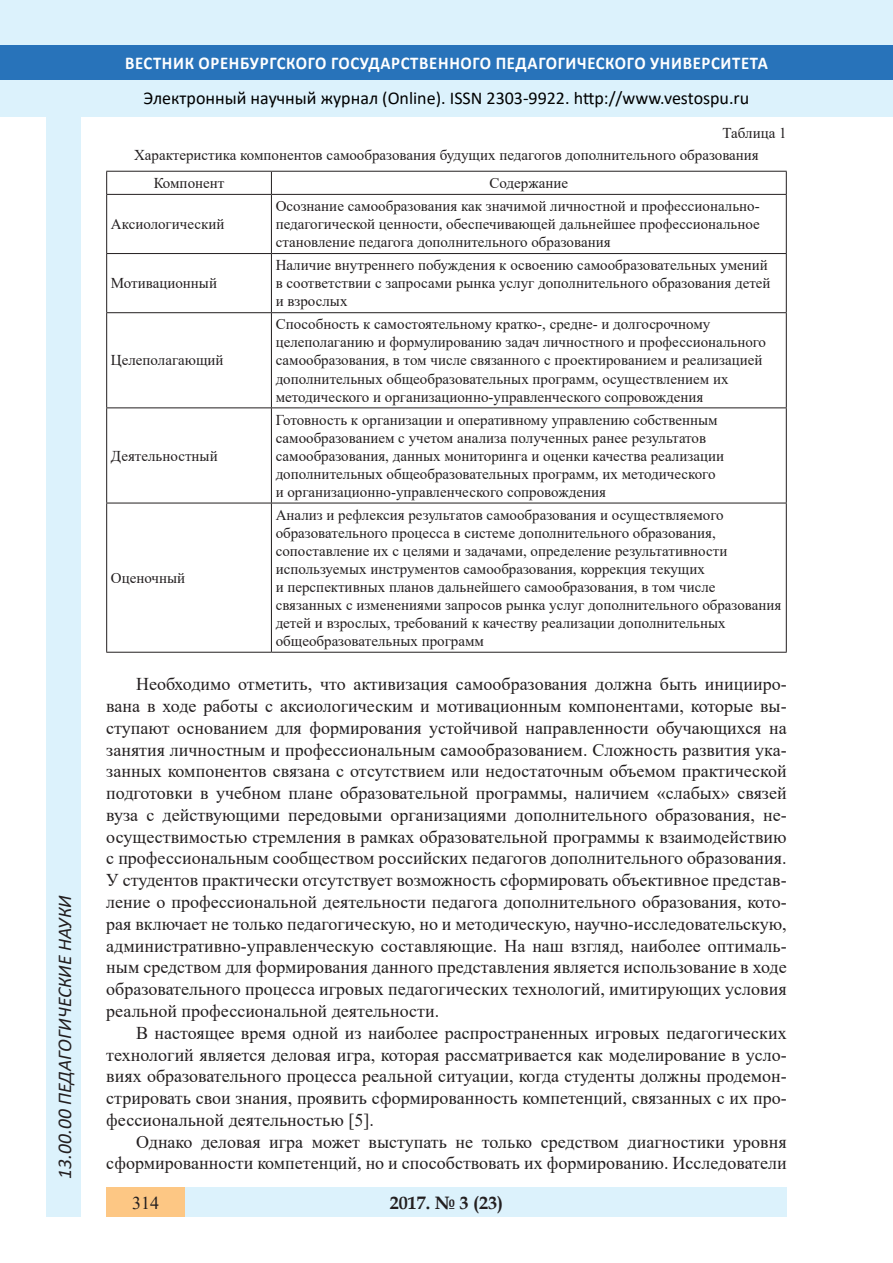
<style>
.page{position:relative;width:893px;height:1263px;background:#fff}
.page>*{position:absolute;margin:0;border:0;box-sizing:border-box;transform-origin:0 0}
.t1{font:italic 19.5px "Calibri";color:#231f20}
.Стиль2{font:18px/21.8px "Times New Roman";color:#231f20;text-align:justify}
.t2{font:18px "Calibri";color:#000}
.t3{font:700 18px "Calibri";letter-spacing:.04em;color:#fff;scale:.93 1}
.t4{font:700 18px "Book Antiqua";color:#231f20}
.таблица{font:15px/18px "Times New Roman";color:#231f20}
</style>
<div class="page">
<div style="left:0;top:0;width:893px;height:116px;background:#dcf2fc"></div>
<div style="left:0;top:45px;width:893px;height:34px;background:#2873ba"></div>
<div style="left:106px;top:1188px;width:681px;height:29px;background:#dcf2fc"></div>
<div style="left:106px;top:1188px;width:79px;height:29px;background:#fdc784"></div>
<div style="left:47px;top:116px;width:34px;height:1101px;background:#dcf2fc"></div>
<hr style="left:106px;top:194px;width:165px;height:1px;background:#231f20">
<hr style="left:271px;top:194px;width:516px;height:1px;background:#231f20">
<hr style="left:106px;top:253px;width:165px;height:1px;background:#231f20">
<hr style="left:271px;top:253px;width:516px;height:1px;background:#231f20">
<hr style="left:106px;top:312px;width:165px;height:1px;background:#231f20">
<hr style="left:271px;top:312px;width:516px;height:1px;background:#231f20">
<hr style="left:106px;top:407px;width:165px;height:1px;background:#231f20">
<hr style="left:271px;top:407px;width:516px;height:1px;background:#231f20">
<hr style="left:106px;top:503px;width:165px;height:1px;background:#231f20">
<hr style="left:271px;top:503px;width:516px;height:1px;background:#231f20">
<svg style="left:271px;top:172px;width:1px;height:22px"></svg>
<hr style="left:271px;top:195px;width:1px;height:58px;background:#231f20">
<hr style="left:271px;top:254px;width:1px;height:58px;background:#231f20">
<hr style="left:271px;top:313px;width:1px;height:94px;background:#231f20">
<hr style="left:271px;top:408px;width:1px;height:95px;background:#231f20">
<hr style="left:271px;top:503px;width:1px;height:149px;background:#231f20">
<hr style="left:106px;top:171px;width:165px;height:1px;background:#231f20">
<svg style="left:106px;top:172px;width:1px;height:22px"></svg>
<hr style="left:271px;top:171px;width:516px;height:1px;background:#231f20">
<svg style="left:786px;top:172px;width:1px;height:22px"></svg>
<hr style="left:106px;top:195px;width:1px;height:58px;background:#231f20">
<hr style="left:786px;top:195px;width:1px;height:58px;background:#231f20">
<hr style="left:106px;top:254px;width:1px;height:58px;background:#231f20">
<hr style="left:786px;top:254px;width:1px;height:58px;background:#231f20">
<hr style="left:106px;top:313px;width:1px;height:94px;background:#231f20">
<hr style="left:786px;top:313px;width:1px;height:94px;background:#231f20">
<hr style="left:106px;top:408px;width:1px;height:95px;background:#231f20">
<hr style="left:786px;top:408px;width:1px;height:95px;background:#231f20">
<hr style="left:106px;top:503px;width:1px;height:149px;background:#231f20">
<hr style="left:786px;top:503px;width:1px;height:149px;background:#231f20">
<hr style="left:106px;top:652px;width:165px;height:1px;background:#231f20">
<hr style="left:271px;top:652px;width:516px;height:1px;background:#231f20">
<p class="t1" style="left:51px;top:1179px;width:285px;rotate:-90deg">13.00.00 ПЕДАГОГИЧЕСКИЕ НАУКИ</p>
<p class="t1" style="left:51px;top:1105px;width:206px;rotate:-90deg">БИОЛОГИЧЕСКИЕ НАУКИ</p>
<p class="t1" style="left:51px;top:1179px;width:11px;rotate:-90deg">0</p>
<p class="t3" style="left:125px;top:50px;width:693px">ВЕСТНИК ОРЕНБУРГСКОГО ГОСУДАРСТВЕННОГО ПЕДАГОГИЧЕСКОГО УНИВЕРСИТЕТА</p>
<p class="t2" style="left:144px;top:85px;width:607px">Электронный научный журнал (Online). ISSN 2303-9922. http://www.vestospu.ru</p>
<p class="t2" style="left:583px;top:85px;width:13px">t</p>
<p class="таблица" style="left:722px;top:123px;width:66px">Таблица 1</p>
<p class="таблица" style="left:134px;top:146px;width:626px">Характеристика компонентов самообразования будущих педагогов дополнительного образования</p>
<p class="таблица" style="left:154px;top:173px;width:72px">Компонент</p>
<p class="таблица" style="left:490px;top:173px;width:80px">Содержание</p>
<p class="таблица" style="left:111px;top:215px;width:115px">Аксиологический</p>
<p class="таблица" style="left:276px;top:197px;width:486px;text-align:justify">Осознание самообразования как значимой личностной и профессионально&shy;педагогической ценности, обеспечивающей дальнейшее профессиональное становление педагога дополнительного образования</p>
<p class="таблица" style="left:111px;top:274px;width:108px">Мотивационный</p>
<p class="таблица" style="left:111px;top:351px;width:114px">Целеполагающий</p>
<p class="таблица" style="left:111px;top:446px;width:108px">Деятельностный</p>
<p class="таблица" style="left:276px;top:256px;width:494px">Наличие внутреннего побуждения к освоению самообразовательных умений</p>
<p class="таблица" style="left:276px;top:274px;width:496px">в соответствии с запросами рынка услуг дополнительного образования детей и взрослых</p>
<p class="таблица" style="left:276px;top:315px;width:492px">Способность к самостоятельному кратко-, средне- и долгосрочному целеполаганию и формулированию задач личностного и профессионального самообразования, в том числе связанного с проектированием и реализацией дополнительных общеобразовательных программ, осуществлением их методического и организационно-управленческого сопровождения</p>
<p class="таблица" style="left:276px;top:410px;width:450px">Готовность к организации и оперативному управлению собственным самообразованием с учетом анализа полученных ранее результатов самообразования, данных мониторинга и оценки качества реализации дополнительных общеобразовательных программ, их методического</p>
<p class="таблица" style="left:276px;top:482px;width:332px">и организационно-управленческого сопровождения</p>
<p class="таблица" style="left:276px;top:505px;width:453px">Анализ и рефлексия результатов самообразования и осуществляемого образовательного процесса в системе дополнительного образования, сопоставление их с целями и задачами, определение результативности используемых инструментов самообразования, коррекция текущих</p>
<p class="таблица" style="left:276px;top:577px;width:507px">и перспективных планов дальнейшего самообразования, в том числе связанных с изменениями запросов рынка услуг дополнительного образования детей и взрослых, требований к качеству реализации дополнительных общеобразовательных программ</p>
<p class="Стиль2" style="left:106px;top:673px;width:682px;text-indent:30px">Необходимо отметить, что активизация самообразования должна быть иницииро&shy;вана в ходе работы с аксиологическим и мотивационным компонентами, которые вы&shy;ступают основанием для формирования устойчивой направленности обучающихся на занятия личностным и профессиональным самообразованием. Сложность развития ука&shy;занных компонентов связана с отсутствием или недостаточным объемом практической подготовки в учебном плане образовательной программы, наличием «слабых» связей вуза с действующими передовыми организациями дополнительного образования, не&shy;осуществимостью стремления в рамках образовательной программы к взаимодействию с профессиональным сообществом российских педагогов дополнительного образования.<br>У студентов практически отсутствует возможность сформировать объективное представ&shy;ление о профессиональной деятельности педагога дополнительного образования, кото&shy;рая включает не только педагогическую, но и методическую, научно-исследовательскую, административно-управленческую составляющие. На наш взгляд, наиболее оптималь&shy;ным средством для формирования данного представления является использование в ходе образовательного процесса игровых педагогических технологий, имитирующих условия реальной профессиональной деятельности.</p>
<p class="Стиль2" style="left:106px;top:1021px;width:682px;text-indent:30px">В настоящее время одной из наиболее распространенных игровых педагогических технологий является деловая игра, которая рассматривается как моделирование в усло&shy;виях образовательного процесса реальной ситуации, когда студенты должны продемон&shy;стрировать свои знания, проявить сформированность компетенций, связанных с их про&shy;фессиональной деятельностью [5].</p>
<p class="Стиль2" style="left:106px;top:1130px;width:682px;text-align:right">Однако деловая игра может выступать не только средством диагностики уровня сформированности компетенций, но и способствовать их формированию. Исследователи</p>
<p class="таблица" style="left:111px;top:568px;width:76px">Оценочный</p>
<p class="Стиль2" style="left:132px;top:1191px;width:28px">314</p>
<p class="t4" style="left:390px;top:1190px;width:115px">2017. № 3 (23)</p>
</div>
